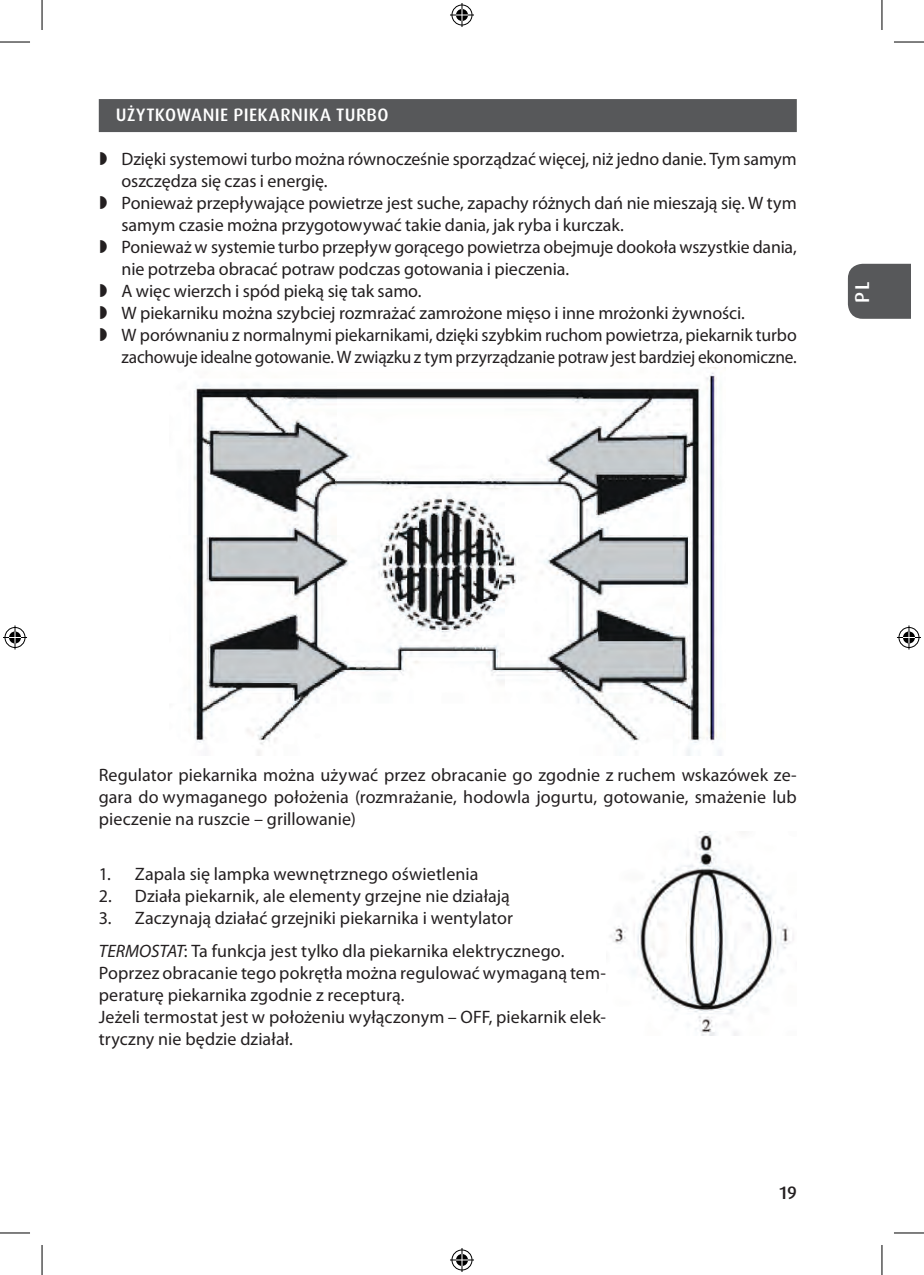
<style>
.page{position:relative;width:924px;height:1275px;background:#fff}
.page>*{position:absolute;margin:0;border:0;box-sizing:border-box;transform-origin:0 0}
.t1{font:500 20px "Dax Pro";color:#fff}
.t2{font:18px/22px "Myriad Pro";color:#231f20}
.t3{font:500 18px "Dax Pro";letter-spacing:.025em;color:#fff}
.t4{font:500 18px "Dax Pro";color:#231f20}
.s1{font-style:italic}
</style>
<div class="page">
<div style="left:847px;top:264px;width:62px;height:55px;background:#57585a"></div>
<div style="left:99px;top:99px;width:697px;height:33px;background:#57585a"></div>
<img style="left:189px;top:367px;width:536px;height:389px">
<img style="left:610px;top:831px;width:184px;height:204px">
<hr style="left:0;top:42px;width:30px;height:1px;background:#000">
<hr style="left:893px;top:42px;width:30px;height:1px;background:#000">
<hr style="left:0;top:1232px;width:30px;height:1px;background:#000">
<hr style="left:893px;top:1232px;width:30px;height:1px;background:#000">
<hr style="left:42px;top:0;width:1px;height:30px;background:#000">
<hr style="left:42px;top:1245px;width:1px;height:30px;background:#000">
<hr style="left:881px;top:0;width:1px;height:30px;background:#000">
<hr style="left:881px;top:1245px;width:1px;height:30px;background:#000">
<svg style="left:450px;top:3px;width:24px;height:24px"></svg>
<svg style="left:450px;top:1248px;width:24px;height:24px"></svg>
<svg style="left:3px;top:625px;width:24px;height:24px"></svg>
<svg style="left:897px;top:625px;width:23px;height:24px"></svg>
<p class="t3" style="left:116px;top:103px;width:274px">UŻYTKOWANIE PIEKARNIKA TURBO</p>
<p class="t2" style="left:121px;top:148px;width:676px">Dzięki systemowi turbo można równocześnie sporządzać więcej, niż jedno danie. Tym samym oszczędza się czas i energię.<br>Ponieważ przepływające powietrze jest suche, zapachy różnych dań nie mieszają się. W tym samym czasie można przygotowywać takie dania, jak ryba i kurczak.<br>Ponieważ w systemie turbo przepływ gorącego powietrza obejmuje dookoła wszystkie dania, nie potrzeba obracać potraw podczas gotowania i pieczenia.<br>A więc wierzch i spód pieką się tak samo.<br>W piekarniku można szybciej rozmrażać zamrożone mięso i inne mrożonki żywności.<br>W porównaniu z normalnymi piekarnikami, dzięki szybkim ruchom powietrza, piekarnik turbo zachowuje idealne gotowanie. W związku z tym przyrządzanie potraw jest bardziej ekonomiczne.</p>
<p class="t1" style="left:849px;top:303px;width:23px;rotate:-90deg">PL</p>
<p class="t2" style="left:99px;top:764px;width:699px;text-align:justify">Regulator piekarnika można używać przez obracanie go zgodnie z ruchem wskazówek ze&shy;gara do wymaganego położenia (rozmrażanie, hodowla jogurtu, gotowanie, smażenie lub pieczenie na ruszcie – grillowanie)</p>
<p class="t2" style="left:99px;top:863px;width:381px">1. Zapala się lampka wewnętrznego oświetlenia</p>
<p class="t2" style="left:99px;top:885px;width:412px">2. Działa piekarnik, ale elementy grzejne nie działają</p>
<p class="t2" style="left:99px;top:902px;width:467px;line-height:33px">3. Zaczynają działać grzejniki piekarnika i wentylator<br><span class="s1">TERMOSTAT</span>: Ta funkcja jest tylko dla piekarnika elektrycznego.</p>
<p class="t2" style="left:99px;top:962px;width:508px">Poprzez obracanie tego pokrętła można regulować wymaganą tem&shy;peraturę piekarnika zgodnie z recepturą.<br>Jeżeli termostat jest w położeniu wyłączonym – OFF, piekarnik elek&shy;tryczny nie będzie działał.</p>
<p class="t4" style="left:779px;top:1181px;width:19px">19</p>
</div>
